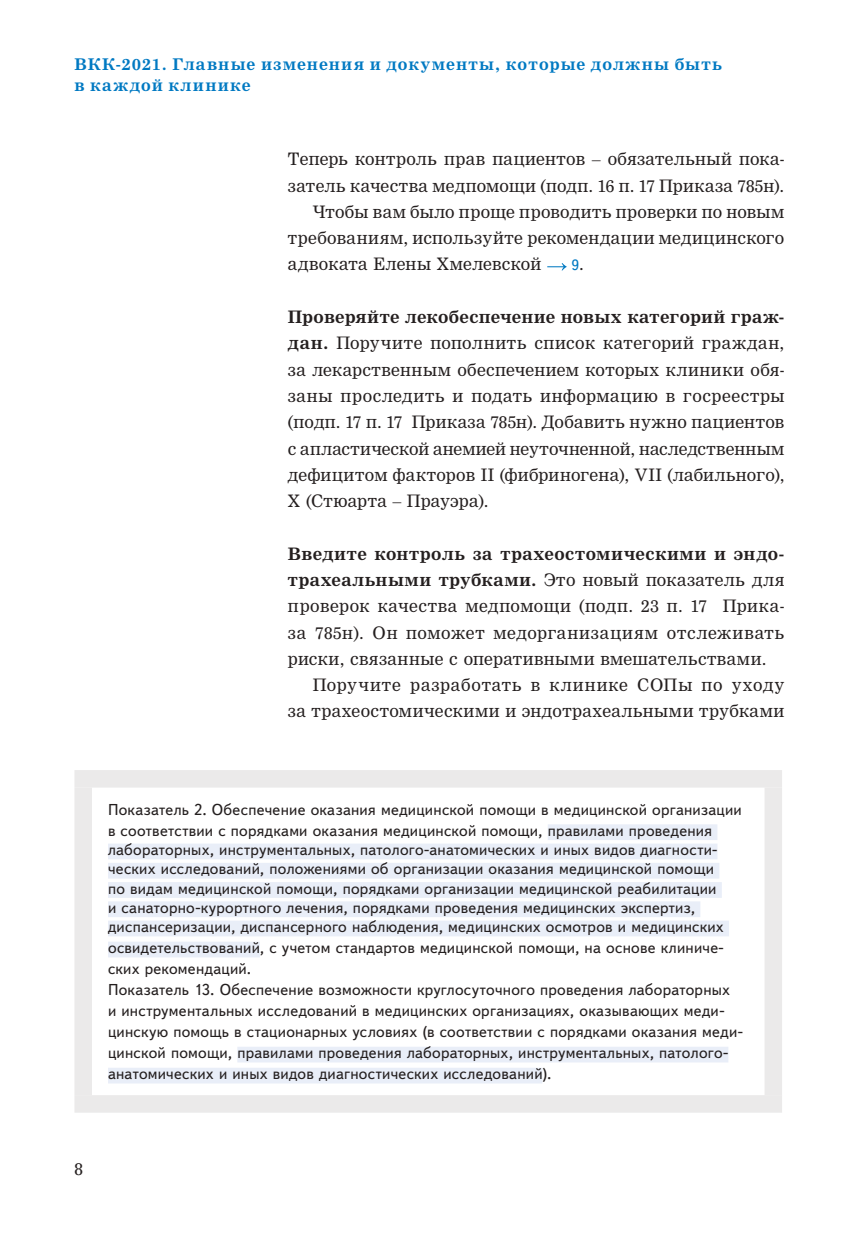
<style>
.page{position:relative;width:844px;height:1241px;background:#fff}
.page>*{position:absolute;margin:0;border:0;box-sizing:border-box;transform-origin:0 0}
.t1{font:16.8px/26.2px "Nimrod Cyr";letter-spacing:.025em;color:#241f1f;text-align:justify}
.t2{font:15.75px/21px "Textbook New";letter-spacing:.015em;color:#241f1f}
.t3{font:700 15.75px/21px "Nimrod Cyr";letter-spacing:.07em;color:#0079c2}
.t4{font:14.88px "Textbook New";color:#0079c2}
.s1{font-family:"Nimrod Cyr";font-size:16.8px;color:#241f1f}
.s2{font-weight:700}
</style>
<div class="page">
<svg style="left:547px;top:263px;width:19px;height:7px"></svg>
<div style="left:74px;top:770px;width:707px;height:17px;background:#ebeaea"></div>
<div style="left:74px;top:1094px;width:707px;height:18px;background:#ebeaea"></div>
<div style="left:74px;top:787px;width:18px;height:307px;background:#ebeaea"></div>
<div style="left:764px;top:787px;width:17px;height:307px;background:#ebeaea"></div>
<div style="left:547px;top:824px;width:170px;height:16px;background:#e9eef8"></div>
<div style="left:108px;top:843px;width:609px;height:16px;background:#e9eef8"></div>
<div style="left:108px;top:862px;width:611px;height:16px;background:#e9eef8"></div>
<div style="left:108px;top:882px;width:613px;height:15px;background:#e9eef8"></div>
<div style="left:108px;top:901px;width:592px;height:16px;background:#e9eef8"></div>
<div style="left:108px;top:920px;width:620px;height:16px;background:#e9eef8"></div>
<div style="left:108px;top:941px;width:152px;height:16px;background:#e9eef8"></div>
<div style="left:237px;top:1046px;width:491px;height:16px;background:#e9eef8"></div>
<div style="left:108px;top:1067px;width:434px;height:16px;background:#e9eef8"></div>
<p class="t3" style="left:74px;top:54px;width:649px">ВКК-2021. Главные изменения и документы, которые должны быть в каждой клинике</p>
<p class="t1" style="left:288px;top:146px;width:498px">Теперь контроль прав пациентов – обязательный пока-</p>
<p class="t1" style="left:288px;top:172px;width:497px">затель качества медпомощи (подп. 16 п. 17 Приказа 785н).</p>
<p class="t1" style="left:313px;top:198px;width:473px">Чтобы вам было проще проводить проверки по новым</p>
<p class="t1" style="left:288px;top:225px;width:498px">требованиям, используйте рекомендации медицинского</p>
<p class="t1" style="left:288px;top:251px;width:255px">адвоката Елены Хмелевской</p>
<p class="t4" style="left:571px;top:256px;width:14px">9<span class="s1">.</span></p>
<p class="t1" style="left:288px;top:304px;width:498px"><span class="s2">Проверяйте лекобеспечение новых категорий граж&shy;дан.</span> Поручите пополнить список категорий граждан, за лекарственным обеспечением которых клиники обя&shy;заны проследить и подать информацию в госреестры (подп. 17 п. 17 Приказа 785н). Добавить нужно пациентов с апластической анемией неуточненной, наследственным дефицитом факторов II (фибриногена), VII (лабильного), X (Стюарта – Прауэра).</p>
<p class="t1" style="left:288px;top:540px;width:498px"><span class="s2">Введите контроль за трахеостомическими и эндо&shy;трахеальными трубками.</span> Это новый показатель для проверок качества медпомощи (подп. 23 п. 17 Прика&shy;за 785н). Он поможет медорганизациям отслеживать риски, связанные с оперативными вмешательствами.</p>
<p class="t1" style="left:288px;top:671px;width:498px;text-align:right">Поручите разработать в клинике СОПы по уходу<br>за трахеостомическими и эндотрахеальными трубками</p>
<p class="t2" style="left:108px;top:798px;width:635px">Показатель 2. Обеспечение оказания медицинской помощи в медицинской организации в соответствии с порядками оказания медицинской помощи, правилами проведения</p>
<p class="t2" style="left:108px;top:839px;width:617px;line-height:19.2px">лабораторных, инструментальных, патолого-анатомических и иных видов диагности&shy;ческих исследований, положениями об организации оказания медицинской помощи по видам медицинской помощи, порядками организации медицинской реабилитации и санаторно-курортного лечения, порядками проведения медицинских экспертиз, диспансеризации, диспансерного наблюдения, медицинских осмотров и медицинских</p>
<p class="t2" style="left:108px;top:936px;width:636px">освидетельствований, с учетом стандартов медицинской помощи, на основе клиниче&shy;ских рекомендаций.<br>Показатель 13. Обеспечение возможности круглосуточного проведения лабораторных<br>и инструментальных исследований в медицинских организациях, оказывающих меди&shy;цинскую помощь в стационарных условиях (в соответствии с порядками оказания меди&shy;цинской помощи, правилами проведения лабораторных, инструментальных, патолого&shy;анатомических и иных видов диагностических исследований).</p>
<p class="t1" style="left:74px;top:1155px;width:10px">8</p>
</div>
